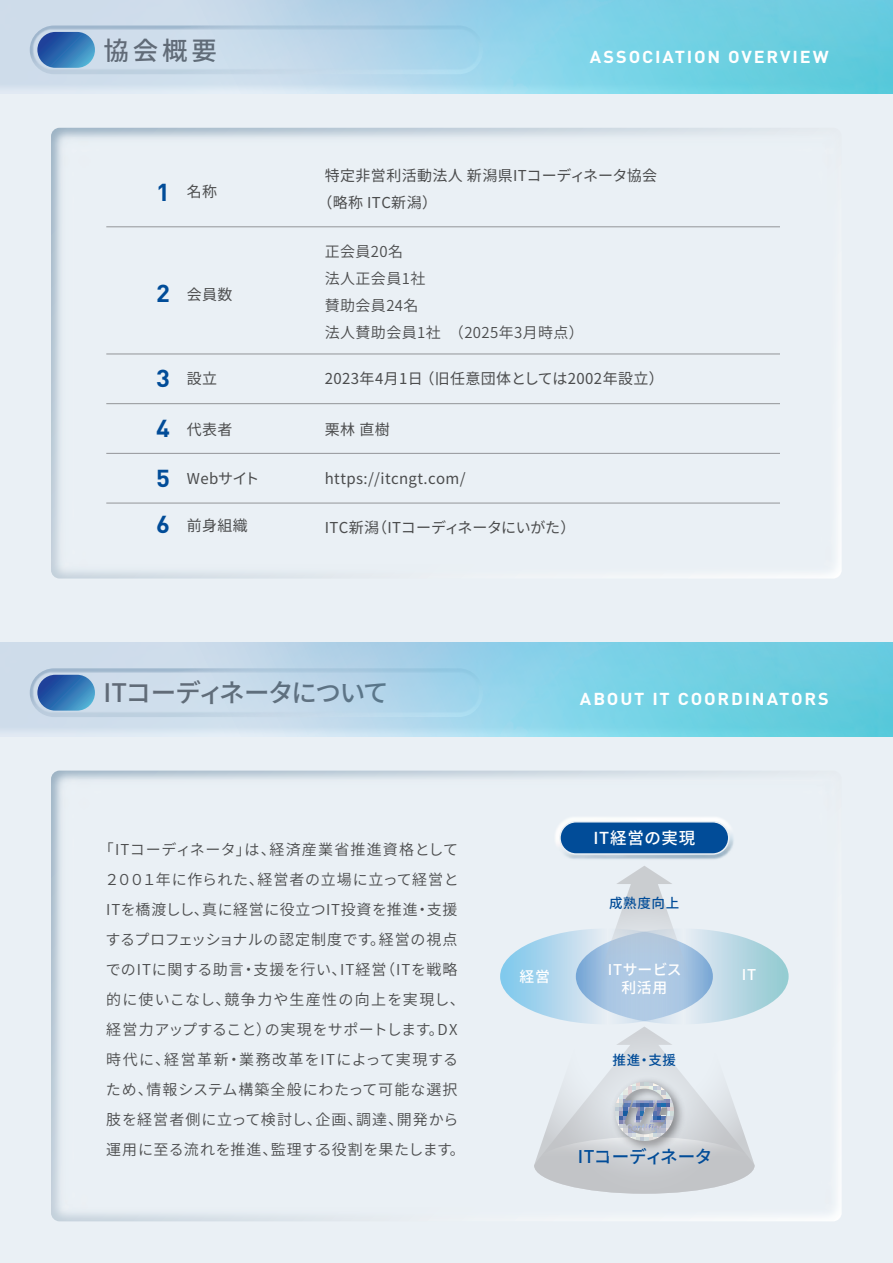
<style>
.page{position:relative;width:893px;height:1263px;background:#fff}
.page>*{position:absolute;margin:0;border:0;box-sizing:border-box;transform-origin:0 0}
.t1{font:500 25.5px "Source Han Sans";letter-spacing:-.05em;color:#6c6d70}
.t2{font:700 24.15px/50.1px "DIN Pro";color:#014c98;text-align:justify;scale:1.05 1}
.t3{font:500 17.55px "Source Han Sans";letter-spacing:-.02em;color:#014c98}
.t4{font:700 17.1px "DIN Pro";letter-spacing:.1em;color:#fff;scale:1.05 1}
.t5{font:500 16.5px "Source Han Sans";letter-spacing:.05em;color:#fff}
.t6{font:15px/30px "Source Han Sans";letter-spacing:.04em;color:#4b4c4d;text-align:center}
.t7{font:15px/27px "Source Han Sans";letter-spacing:.025em;color:#4b4c4d}
.t8{font:15px "Source Han Sans";letter-spacing:-.015em;color:#4b4c4d}
.t9{font:500 14.85px/18px "Source Han Sans";letter-spacing:.025em;color:#fff;text-align:center}
.t10{font:500 14.85px "Source Han Sans";letter-spacing:.05em;color:#fff}
.t11{font:500 13.5px "Source Han Sans";letter-spacing:.05em;color:#014c98}
</style>
<div class="page">
<hr style="left:106px;top:227px;width:674px;height:1px;background:#939598">
<hr style="left:106px;top:354px;width:674px;height:1px;background:#939598">
<hr style="left:106px;top:403px;width:674px;height:1px;background:#939598">
<hr style="left:106px;top:453px;width:674px;height:1px;background:#939598">
<hr style="left:106px;top:503px;width:674px;height:1px;background:#939598">
<div style="left:533px;top:94px;width:360px;height:17px;background:#eaf0f5"></div>
<div style="left:0;top:94px;width:533px;height:30px;background:#eaf0f5"></div>
<img style="left:0;top:0;width:893px;height:94px">
<div style="left:533px;top:736px;width:360px;height:17px;background:#eaf0f5"></div>
<div style="left:0;top:618px;width:533px;height:149px;background:#eaf0f5"></div>
<img style="left:0;top:643px;width:893px;height:93px">
<svg style="left:559px;top:821px;width:170px;height:34px;background:#2263a4"></svg>
<svg style="left:500px;top:928px;width:213px;height:96px;background:#8fcdec"></svg>
<div style="left:576px;top:928px;width:213px;height:96px;background:#a0cfd8;border-radius:50%"></div>
<svg style="left:534px;top:866px;width:221px;height:160px"></svg>
<svg style="left:534px;top:1026px;width:221px;height:168px;background:#dadee2"></svg>
<img style="left:607px;top:1074px;width:82px;height:81px">
<img style="left:615px;top:1083px;width:58px;height:58px">
<h1 class="t1" style="left:103px;top:36px;width:115px">協会概要</h1>
<h2 class="t2" style="left:156px;top:166px;width:15px">1</h2>
<p class="t7" style="left:187px;top:179px;width:32px">名称</p>
<h2 class="t2" style="left:156px;top:267px;width:15px">2</h2>
<p class="t7" style="left:187px;top:281px;width:47px">会員数</p>
<h2 class="t2" style="left:156px;top:352px;width:15px">3<br>4<br>5</h2>
<h2 class="t2" style="left:156px;top:499px;width:15px">6</h2>
<p class="t7" style="left:187px;top:365px;width:32px">設立</p>
<p class="t7" style="left:187px;top:416px;width:47px">代表者</p>
<p class="t7" style="left:187px;top:465px;width:74px">Webサイト</p>
<p class="t7" style="left:187px;top:513px;width:63px">前身組織</p>
<p class="t4" style="left:590px;top:45px;width:229px">ASSOCIATION OVERVIEW</p>
<p class="t7" style="left:317px;top:162px;width:341px;text-indent:8px">特定非営利活動法人 新潟県ITコーディネータ協会（略称 ITC新潟）</p>
<p class="t6" style="left:325px;top:238px;width:261px;line-height:27px;text-align:left">正会員20名<br>法人正会員1社<br>賛助会員24名<br>法人賛助会員1社　（2025年3月時点）</p>
<p class="t7" style="left:325px;top:365px;width:340px">2023年4月1日（旧任意団体としては2002年設立）</p>
<p class="t7" style="left:325px;top:416px;width:66px">栗林 直樹</p>
<p class="t7" style="left:325px;top:465px;width:142px">https://itcngt.com/</p>
<p class="t8" style="left:325px;top:519px;width:252px">ITC新潟（ITコーディネータにいがた）</p>
<h1 class="t1" style="left:103px;top:679px;width:287px">ITコーディネータについて</h1>
<p class="t6" style="left:99px;top:835px;width:368px">「ITコーディネータ」は、経済産業省推進資格として<br>２００１年に作られた、経営者の立場に立って経営と<br>ITを橋渡しし、真に経営に役立つIT投資を推進・支援するプロフェッショナルの認定制度です。経営の視点でのITに関する助言・支援を行い、IT経営（ITを戦略的に使いこなし、競争力や生産性の向上を実現し、経営力アップすること）の実現をサポートします。DX時代に、経営革新・業務改革をITによって実現するため、情報システム構築全般にわたって可能な選択肢を経営者側に立って検討し、企画、調達、開発から運用に至る流れを推進、監理する役割を果たします。</p>
<p class="t4" style="left:580px;top:688px;width:239px">ABOUT IT COORDINATORS</p>
<p class="t10" style="left:520px;top:969px;width:32px">経営</p>
<p class="t5" style="left:593px;top:829px;width:104px">IT経営の実現</p>
<p class="t11" style="left:609px;top:896px;width:72px">成熟度向上</p>
<p class="t9" style="left:608px;top:960px;width:75px">ITサービス利活用</p>
<p class="t11" style="left:613px;top:1052px;width:65px">推進・支援</p>
<p class="t3" style="left:578px;top:1147px;width:136px">ITコーディネータ</p>
<p class="t10" style="left:742px;top:966px;width:16px">IT</p>
</div>
